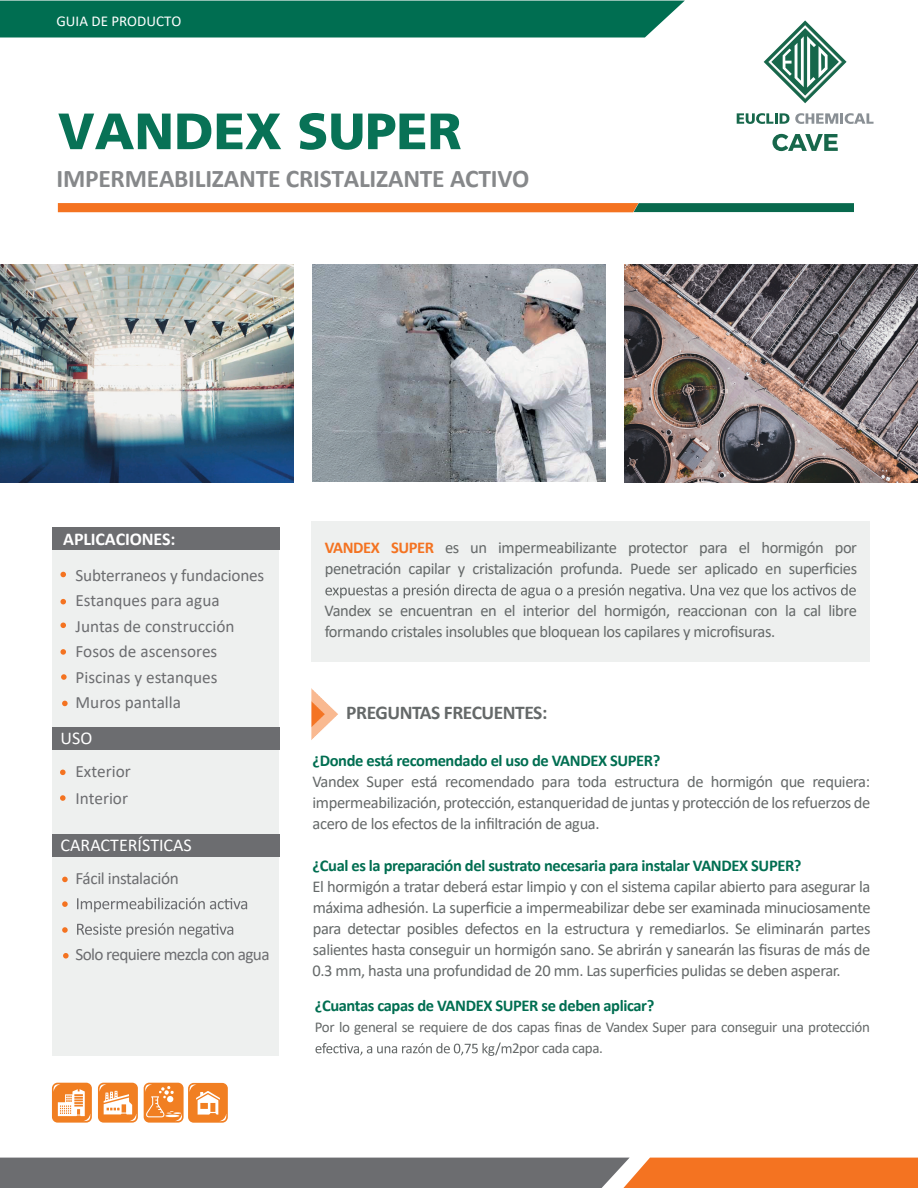
<style>
.page{position:relative;width:918px;height:1188px;background:#fff}
.page>*{position:absolute;margin:0;border:0;box-sizing:border-box;transform-origin:0 0}
.t1{font:900 51px "Frutiger LT Std";color:#087256}
.t2{font:700 25.5px "Calibri";letter-spacing:-.01em;color:#86888a}
.t3{font:700 19.5px "Calibri";letter-spacing:-.025em;color:#656969}
.t4{font:18px "Calibri";color:#fff}
.t5{font:700 18px "Calibri";letter-spacing:-.01em;color:#fff}
.t6{font:17.25px/25.5px "Calibri";letter-spacing:-.01em;color:#6c6d70}
.t7{font:17.25px "Calibri";letter-spacing:-.04em;color:#6c6d70}
.t8{font:16.5px/21px "Calibri";letter-spacing:-.025em;color:#656969;text-align:justify}
.t9{font:700 16.5px "Calibri";letter-spacing:-.025em;color:#006e51}
.t10{font:15px/21px "Calibri";letter-spacing:-.025em;color:#656969}
.t11{font:15px "Calibri";color:#fff}
.s1{font-weight:700;color:#f47321}
</style>
<div class="page">
<svg style="left:772px;top:134px;width:66px;height:17px"></svg>
<svg style="left:764px;top:20px;width:83px;height:83px"></svg>
<svg style="left:737px;top:113px;width:52px;height:11px"></svg>
<svg style="left:795px;top:113px;width:79px;height:11px"></svg>
<div style="left:312px;top:521px;width:558px;height:141px;background:#eef0ef"></div>
<div style="left:52px;top:534px;width:227px;height:521px;background:#eef0ef"></div>
<div style="left:0;top:1px;width:685px;height:37px;background:#006e51"></div>
<svg style="left:58px;top:203px;width:796px;height:9px"></svg>
<svg style="left:0;top:1158px;width:918px;height:30px"></svg>
<svg style="left:325px;top:584px;width:531px;height:14px"></svg>
<svg style="left:316px;top:1042px;width:195px;height:14px"></svg>
<div style="left:52px;top:727px;width:227px;height:23px;background:#6c6d70"></div>
<div style="left:52px;top:834px;width:227px;height:23px;background:#6c6d70"></div>
<img style="left:311px;top:688px;width:27px;height:52px">
<div style="left:52px;top:527px;width:228px;height:23px;background:#6c6d70"></div>
<svg style="left:60px;top:572px;width:6px;height:5px"></svg>
<svg style="left:60px;top:599px;width:6px;height:5px"></svg>
<svg style="left:60px;top:623px;width:6px;height:5px"></svg>
<svg style="left:60px;top:649px;width:6px;height:6px"></svg>
<svg style="left:61px;top:674px;width:6px;height:6px"></svg>
<svg style="left:62px;top:701px;width:6px;height:5px"></svg>
<svg style="left:60px;top:770px;width:6px;height:5px"></svg>
<svg style="left:60px;top:795px;width:6px;height:6px"></svg>
<svg style="left:63px;top:953px;width:6px;height:6px"></svg>
<svg style="left:62px;top:877px;width:6px;height:5px"></svg>
<svg style="left:62px;top:901px;width:6px;height:6px"></svg>
<svg style="left:62px;top:927px;width:6px;height:6px"></svg>
<div style="left:52px;top:1083px;width:40px;height:40px;background:#f17f22;border-radius:6px"></div>
<svg style="left:53px;top:1084px;width:38px;height:37px"></svg>
<div style="left:98px;top:1083px;width:40px;height:40px;background:#f17f22;border-radius:6px"></div>
<svg style="left:99px;top:1084px;width:38px;height:37px"></svg>
<div style="left:144px;top:1083px;width:40px;height:40px;background:#f17f22;border-radius:6px"></div>
<svg style="left:145px;top:1084px;width:38px;height:37px"></svg>
<div style="left:188px;top:1083px;width:40px;height:40px;background:#f17f22;border-radius:6px"></div>
<svg style="left:189px;top:1084px;width:38px;height:37px"></svg>
<svg style="left:77px;top:897px;width:170px;height:15px"></svg>
<svg style="left:77px;top:923px;width:156px;height:15px"></svg>
<img style="left:0;top:265px;width:294px;height:217px">
<img style="left:624px;top:265px;width:294px;height:217px">
<img style="left:312px;top:264px;width:294px;height:218px">
<p class="t11" style="left:57px;top:10px;width:126px">GUIA DE PRODUCTO</p>
<h1 class="t1" style="left:58px;top:101px;width:405px">VANDEX SUPER</h1>
<h2 class="t2" style="left:56px;top:160px;width:474px">IMPERMEABILIZANTE CRISTALIZANTE ACTIVO</h2>
<p class="t5" style="left:63px;top:526px;width:114px">APLICACIONES:</p>
<p class="t6" style="left:76px;top:562px;width:190px">Subterraneos y fundaciones<br>Estanques para agua<br>Juntas de construcción<br>Fosos de ascensores<br>Piscinas y estanques<br>Muros pantalla</p>
<p class="t4" style="left:61px;top:726px;width:33px">USO</p>
<p class="t6" style="left:76px;top:757px;width:57px;line-height:27px">Exterior<br>Interior</p>
<p class="t4" style="left:61px;top:833px;width:133px">CARACTERÍSTICAS</p>
<p class="t6" style="left:76px;top:865px;width:105px">Fácil instalación</p>
<p class="t7" style="left:76px;top:942px;width:196px">Solo requiere mezcla con agua</p>
<p class="t8" style="left:325px;top:537px;width:534px"><span class="s1">VANDEX SUPER</span> es un impermeabilizante protector para el hormigón por penetración capilar y cristalización profunda. Puede ser aplicado en superficies</p>
<p class="t8" style="left:325px;top:600px;width:534px">Vandex se encuentran en el interior del hormigón, reaccionan con la cal libre formando cristales insolubles que bloquean los capilares y microfisuras.</p>
<p class="t3" style="left:346px;top:699px;width:203px">PREGUNTAS FRECUENTES:</p>
<p class="t9" style="left:313px;top:749px;width:350px">¿Donde está recomendado el uso de VANDEX SUPER?</p>
<p class="t8" style="left:313px;top:771px;width:559px">Vandex Super está recomendado para toda estructura de hormigón que requiera: impermeabilización, protección, estanqueridad de juntas y protección de los refuerzos de acero de los efectos de la infiltración de agua.</p>
<p class="t9" style="left:313px;top:854px;width:490px">¿Cual es la preparación del sustrato necesaria para instalar VANDEX SUPER?</p>
<p class="t8" style="left:313px;top:876px;width:560px">El hormigón a tratar deberá estar limpio y con el sistema capilar abierto para asegurar la máxima adhesión. La superficie a impermeabilizar debe ser examinada minuciosamente para detectar posibles defectos en la estructura y remediarlos. Se eliminarán partes salientes hasta conseguir un hormigón sano. Se abrirán y sanearán las fisuras de más de 0.3 mm, hasta una profundidad de 20 mm. Las superficies pulidas se deben asperar.</p>
<p class="t9" style="left:315px;top:994px;width:341px">¿Cuantas capas de VANDEX SUPER se deben aplicar?</p>
<p class="t10" style="left:512px;top:1016px;width:359px;text-indent:-197px">Por lo general se requiere de dos capas finas de Vandex Super para conseguir una protección<br>2por cada capa.</p>
</div>
